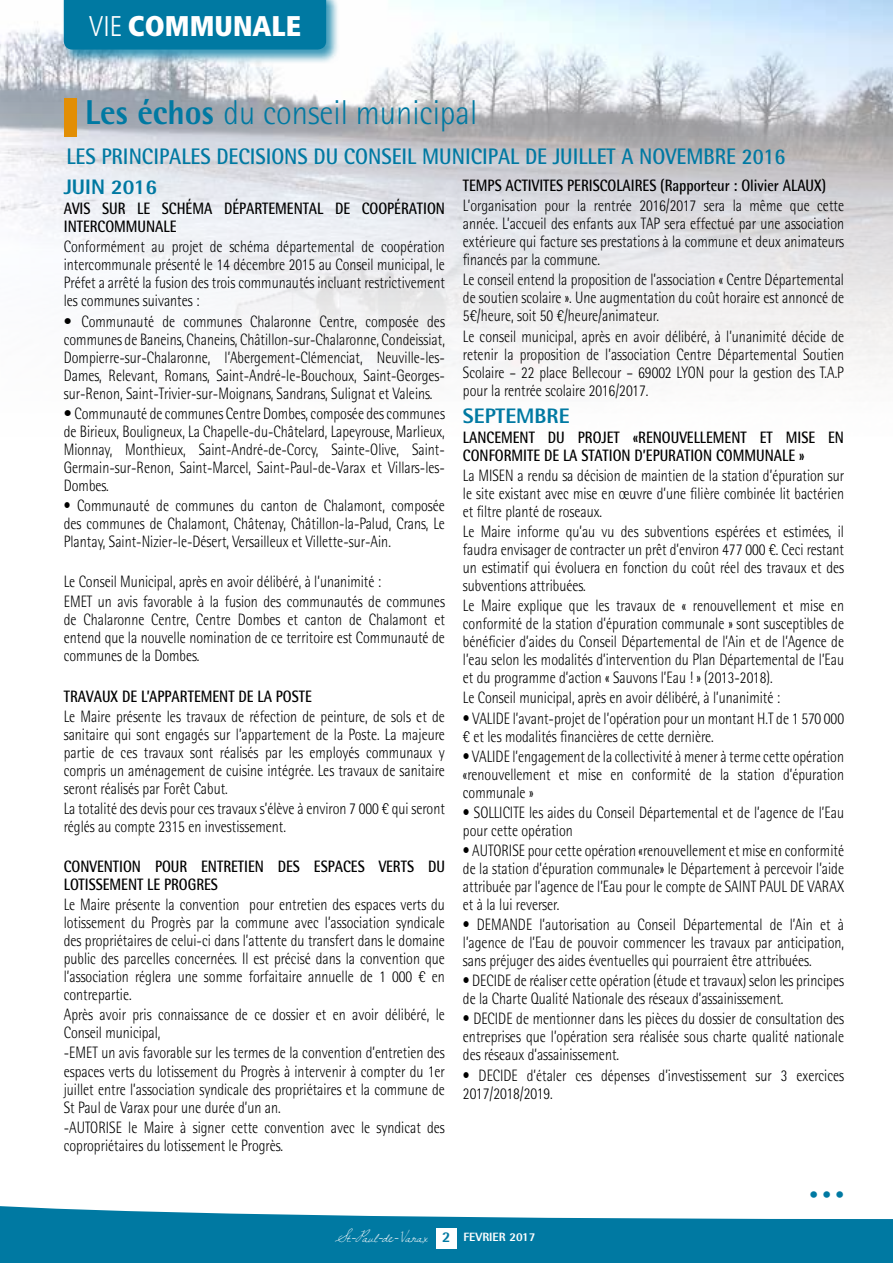
<style>
.page{position:relative;width:893px;height:1263px;background:#fff}
.page>*{position:absolute;margin:0;border:0;box-sizing:border-box;transform-origin:0 0}
.t1{font:300 34.5px "Rotis Semi Sans Std";color:#0079a2;scale:.94 1}
.t2{font:900 condensed 28.5px "Frutiger LT Std";color:#fff}
.t3{font:700 22.5px "Rotis Semi Sans Std";color:#0079a2;scale:.91 1}
.t4{font:800 21px "Rotis Semi Sans Std";color:#0079a2}
.t5{font:300 18px "Rotis Semi Sans Std";color:#0079a2}
.t6{font:300 16.5px/18px "Rotis Semi Sans Std";color:#000;text-align:justify;scale:.85 1}
.t7{font:300 16.5px/18px "Rotis Semi Sans Std";color:#000;text-align:justify}
.t8{font:700 16.5px/18px "Rotis Semi Sans Std";color:#000;scale:.85 1}
.t9{font:italic 13.5px "Dawningofa New Day";color:#fff}
.s1{font-weight:300}
.s2{font-weight:800}
.s3{font-family:"Rotis Semi Sans Std";font-weight:800;font-style:normal;font-size:15px;color:#0079a2}
.s4{font-family:"Rotis Semi Sans Std";font-weight:800;font-style:normal;font-size:12px}
</style>
<div class="page">
<img style="left:0;top:0;width:893px;height:378px">
<svg style="left:0;top:1206px;width:893px;height:57px;fill:#0079a2"></svg>
<div style="left:436px;top:1228px;width:21px;height:21px;background:#fff"></div>
<div style="left:62px;top:0;width:278px;height:64px;background:#0079a2;opacity:.75"></div>
<div style="left:64px;top:0;width:262px;height:50px;background:#0079a2"></div>
<div style="left:64px;top:98px;width:13px;height:38px;background:#e28e04"></div>
<h2 class="t2" style="left:89px;top:9px;width:214px"><span class="s1">VIE</span> COMMUNALE</h2>
<h1 class="t1" style="left:85px;top:92px;width:419px"><span class="s2">Les échos</span> du conseil municipal</h1>
<h3 class="t3" style="left:66px;top:143px;width:791px">LES PRINCIPALES DECISIONS DU CONSEIL MUNICIPAL DE JUILLET A NOVEMBRE 2016</h3>
<p class="t4" style="left:64px;top:174px;width:95px">JUIN 2016</p>
<p class="t8" style="left:64px;top:199px;width:450px">AVIS SUR LE SCHÉMA DÉPARTEMENTAL DE COOPÉRATION<br>INTERCOMMUNALE</p>
<p class="t6" style="left:64px;top:238px;width:450px">Conformément au projet de schéma départemental de coopération intercommunale présenté le 14 décembre 2015 au Conseil municipal, le Préfet a arrêté la fusion des trois communautés incluant restrictivement les communes suivantes :</p>
<p class="t7" style="left:64px;top:312px;width:383px">• Communauté de communes Chalaronne Centre, composée des communes de Baneins, Chaneins, Châtillon-sur-Chalaronne, Condeissiat, Dompierre-sur-Chalaronne, l’Abergement-Clémenciat, Neuville-les-Dames, Relevant, Romans, Saint-André-le-Bouchoux, Saint-Georges&shy;sur-Renon, Saint-Trivier-sur-Moignans, Sandrans, Sulignat et Valeins.</p>
<p class="t7" style="left:64px;top:404px;width:383px">• Communauté de communes Centre Dombes, composée des communes de Birieux, Bouligneux, La Chapelle-du-Châtelard, Lapeyrouse, Marlieux, Mionnay, Monthieux, Saint-André-de-Corcy, Sainte-Olive, Saint-Germain-sur-Renon, Saint-Marcel, Saint-Paul-de-Varax et Villars-les-Dombes.</p>
<p class="t6" style="left:64px;top:496px;width:450px">• Communauté de communes du canton de Chalamont, composée des communes de Chalamont, Châtenay, Châtillon-la-Palud, Crans, Le Plantay, Saint-Nizier-le-Désert, Versailleux et Villette-sur-Ain.</p>
<p class="t6" style="left:64px;top:571px;width:450px;line-height:20.1px">Le Conseil Municipal, après en avoir délibéré, à l’unanimité :<br>EMET un avis favorable à la fusion des communautés de communes</p>
<p class="t6" style="left:64px;top:611px;width:450px">de Chalaronne Centre, Centre Dombes et canton de Chalamont et entend que la nouvelle nomination de ce territoire est Communauté de communes de la Dombes.</p>
<p class="t8" style="left:64px;top:687px;width:293px">TRAVAUX DE L’APPARTEMENT DE LA POSTE</p>
<p class="t6" style="left:64px;top:707px;width:450px">Le Maire présente les travaux de réfection de peinture, de sols et de sanitaire qui sont engagés sur l’appartement de la Poste. La majeure partie de ces travaux sont réalisés par les employés communaux y compris un aménagement de cuisine intégrée. Les travaux de sanitaire seront réalisés par Forêt Cabut.</p>
<p class="t6" style="left:64px;top:799px;width:450px">La totalité des devis pour ces travaux s’élève à environ 7 000 € qui seront réglés au compte 2315 en investissement.</p>
<p class="t8" style="left:64px;top:857px;width:450px">CONVENTION POUR ENTRETIEN DES ESPACES VERTS DU<br>LOTISSEMENT LE PROGRES</p>
<p class="t6" style="left:64px;top:896px;width:450px">Le Maire présente la convention pour entretien des espaces verts du lotissement du Progrès par la commune avec l’association syndicale des propriétaires de celui-ci dans l’attente du transfert dans le domaine public des parcelles concernées. Il est précisé dans la convention que l’association réglera une somme forfaitaire annuelle de 1 000 € en contrepartie.</p>
<p class="t6" style="left:64px;top:1006px;width:450px">Après avoir pris connaissance de ce dossier et en avoir délibéré, le<br>Conseil municipal,</p>
<p class="t6" style="left:64px;top:1044px;width:450px">-EMET un avis favorable sur les termes de la convention d’entretien des espaces verts du lotissement du Progrès à intervenir à compter du 1er juillet entre l’association syndicale des propriétaires et la commune de St Paul de Varax pour une durée d’un an.</p>
<p class="t6" style="left:64px;top:1118px;width:450px">-AUTORISE le Maire à signer cette convention avec le syndicat des copropriétaires du lotissement le Progrès.</p>
<p class="t8" style="left:463px;top:176px;width:429px">TEMPS ACTIVITES PERISCOLAIRES (Rapporteur : Olivier ALAUX)</p>
<p class="t6" style="left:463px;top:197px;width:450px">L’organisation pour la rentrée 2016/2017 sera la même que cette année. L’accueil des enfants aux TAP sera effectué par une association extérieure qui facture ses prestations à la commune et deux animateurs financés par la commune.</p>
<p class="t6" style="left:463px;top:271px;width:450px">Le conseil entend la proposition de l’association « Centre Départemental de soutien scolaire ». Une augmentation du coût horaire est annoncé de 5€/heure, soit 50 €/heure/animateur.</p>
<p class="t6" style="left:463px;top:327px;width:450px">Le conseil municipal, après en avoir délibéré, à l’unanimité décide de retenir la proposition de l’association Centre Départemental Soutien Scolaire – 22 place Bellecour – 69002 LYON pour la gestion des T.A.P pour la rentrée scolaire 2016/2017.</p>
<p class="t4" style="left:463px;top:402px;width:108px">SEPTEMBRE</p>
<p class="t8" style="left:463px;top:428px;width:450px">LANCEMENT DU PROJET «RENOUVELLEMENT ET MISE EN<br>CONFORMITE DE LA STATION D’EPURATION COMMUNALE »</p>
<p class="t6" style="left:463px;top:466px;width:450px">La MISEN a rendu sa décision de maintien de la station d’épuration sur le site existant avec mise en œuvre d’une filière combinée lit bactérien et filtre planté de roseaux.</p>
<p class="t6" style="left:463px;top:523px;width:450px">Le Maire informe qu’au vu des subventions espérées et estimées, il faudra envisager de contracter un prêt d’environ 477 000 €. Ceci restant un estimatif qui évoluera en fonction du coût réel des travaux et des subventions attribuées.</p>
<p class="t6" style="left:463px;top:597px;width:450px">Le Maire explique que les travaux de « renouvellement et mise en conformité de la station d’épuration communale » sont susceptibles de bénéficier d’aides du Conseil Départemental de l’Ain et de l’Agence de l’eau selon les modalités d’intervention du Plan Départemental de l’Eau et du programme d’action « Sauvons l’Eau ! » (2013-2018).</p>
<p class="t6" style="left:463px;top:689px;width:375px">Le Conseil municipal, après en avoir délibéré, à l’unanimité :</p>
<p class="t6" style="left:463px;top:709px;width:450px">• VALIDE l’avant-projet de l’opération pour un montant H.T de 1 570 000 € et les modalités financières de cette dernière.</p>
<p class="t6" style="left:463px;top:747px;width:450px">• VALIDE l’engagement de la collectivité à mener à terme cette opération «renouvellement et mise en conformité de la station d’épuration communale »</p>
<p class="t6" style="left:463px;top:803px;width:450px">• SOLLICITE les aides du Conseil Départemental et de l’agence de l’Eau pour cette opération</p>
<p class="t6" style="left:463px;top:841px;width:450px">• AUTORISE pour cette opération «renouvellement et mise en conformité de la station d’épuration communale» le Département à percevoir l’aide attribuée par l’agence de l’Eau pour le compte de SAINT PAUL DE VARAX et à la lui reverser.</p>
<p class="t6" style="left:463px;top:915px;width:450px">• DEMANDE l’autorisation au Conseil Départemental de l’Ain et à l’agence de l’Eau de pouvoir commencer les travaux par anticipation, sans préjuger des aides éventuelles qui pourraient être attribuées.</p>
<p class="t6" style="left:463px;top:972px;width:450px">• DECIDE de réaliser cette opération (étude et travaux) selon les principes de la Charte Qualité Nationale des réseaux d’assainissement.</p>
<p class="t6" style="left:463px;top:1010px;width:450px">• DECIDE de mentionner dans les pièces du dossier de consultation des entreprises que l’opération sera réalisée sous charte qualité nationale des réseaux d’assainissement.</p>
<p class="t6" style="left:463px;top:1066px;width:450px">• DECIDE d’étaler ces dépenses d’investissement sur 3 exercices<br>2017/2018/2019.</p>
<p class="t5" style="left:809px;top:1184px;width:36px">• • •</p>
<p class="t9" style="left:335px;top:1230px;width:202px">St-Paul-de-Varax <span class="s3">2</span> <span class="s4">F E V R I E R 2 0 1 7</span></p>
</div>
